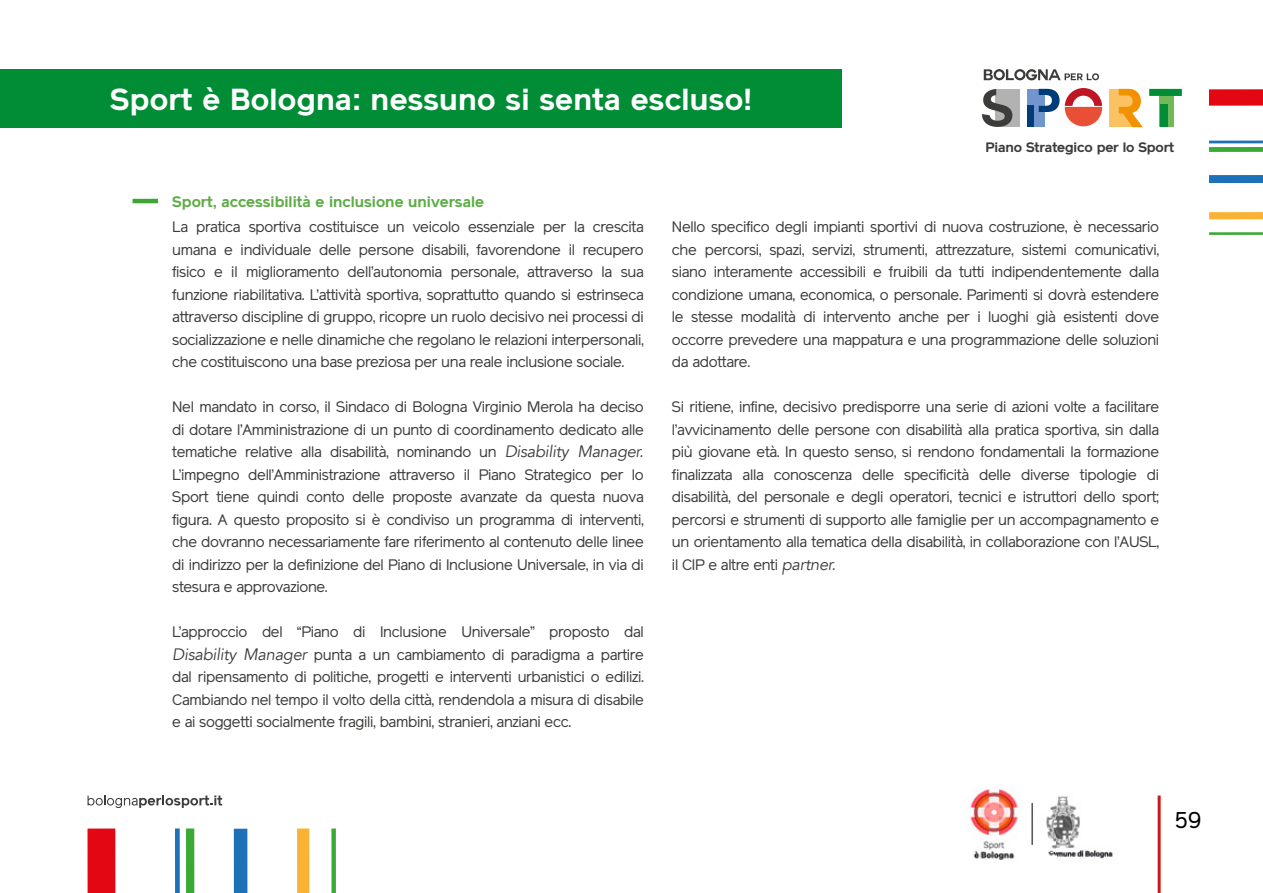
<style>
.page{position:relative;width:1263px;height:893px;background:#fff}
.page>*{position:absolute;margin:0;border:0;box-sizing:border-box;transform-origin:0 0}
.t1{font:700 30px "Reader";letter-spacing:.01em;color:#fff}
.t2{font:22.5px "Reader";color:#000}
.t3{font:15px/22.5px "Reader";letter-spacing:-.02em;color:#3c3c3b;text-align:justify}
.t4{font:700 15px "Reader";color:#5dad46}
.t5{font:700 13.5px "Reader";letter-spacing:-.01em;color:#3c3c3b}
.s1{font-family:"Avenir";font-style:italic;font-size:16.5px}
</style>
<div class="page">
<hr style="left:1158px;top:795px;width:3px;height:98px;background:#cd171a">
<div style="left:996px;top:89px;width:24px;height:38px;background:#b3b2b2"></div>
<div style="left:1027px;top:89px;width:17px;height:38px;background:#7196cf"></div>
<div style="left:1109px;top:89px;width:23px;height:38px;background:#fbc263"></div>
<div style="left:1160px;top:89px;width:14px;height:38px;background:#74b959"></div>
<svg style="left:984px;top:69px;width:115px;height:11px"></svg>
<svg style="left:1039px;top:89px;width:20px;height:23px"></svg>
<svg style="left:1065px;top:88px;width:37px;height:38px"></svg>
<svg style="left:1119px;top:89px;width:24px;height:38px"></svg>
<svg style="left:1149px;top:89px;width:33px;height:7px"></svg>
<svg style="left:982px;top:89px;width:30px;height:38px"></svg>
<div style="left:1027px;top:106px;width:6px;height:21px;background:#003c7a"></div>
<div style="left:1160px;top:105px;width:7px;height:22px;background:#008d36"></div>
<div style="left:1209px;top:89px;width:54px;height:17px;background:#e30613"></div>
<hr style="left:1209px;top:141px;width:54px;height:2px;background:#1d71b8">
<div style="left:1209px;top:147px;width:54px;height:5px;background:#3aaa35"></div>
<div style="left:1209px;top:175px;width:54px;height:8px;background:#1d71b8"></div>
<div style="left:1209px;top:212px;width:54px;height:7px;background:#f9b234"></div>
<hr style="left:1209px;top:232px;width:54px;height:3px;background:#3aaa35">
<div style="left:88px;top:828px;width:27px;height:65px;background:#e30613"></div>
<div style="left:175px;top:828px;width:5px;height:65px;background:#1d71b8"></div>
<div style="left:186px;top:828px;width:8px;height:65px;background:#3aaa35"></div>
<div style="left:234px;top:829px;width:13px;height:64px;background:#1d71b8"></div>
<div style="left:297px;top:828px;width:12px;height:65px;background:#f9b234"></div>
<div style="left:331px;top:828px;width:5px;height:65px;background:#3aaa35"></div>
<img style="left:1031px;top:796px;width:82px;height:63px">
<svg style="left:88px;top:795px;width:134px;height:13px"></svg>
<hr style="left:1032px;top:803px;width:1px;height:42px;background:#000">
<img style="left:970px;top:789px;width:48px;height:71px">
<div style="left:0;top:70px;width:842px;height:58px;background:#008d36"></div>
<hr style="left:133px;top:199px;width:25px;height:4px;background:#3fa535">
<h1 class="t1" style="left:110px;top:81px;width:643px">Sport è Bologna: nessuno si senta escluso!</h1>
<p class="t4" style="left:172px;top:192px;width:313px">Sport, accessibilità e inclusione universale</p>
<p class="t5" style="left:985px;top:139px;width:190px">Piano Strategico per lo Sport</p>
<p class="t3" style="left:172px;top:216px;width:473px">La pratica sportiva costituisce un veicolo essenziale per la crescita umana e individuale delle persone disabili, favorendone il recupero fisico e il miglioramento dell’autonomia personale, attraverso la sua funzione riabilitativa. L’attività sportiva, soprattutto quando si estrinseca attraverso discipline di gruppo, ricopre un ruolo decisivo nei processi di socializzazione e nelle dinamiche che regolano le relazioni interpersonali, che costituiscono una base preziosa per una reale inclusione sociale.</p>
<p class="t3" style="left:172px;top:396px;width:473px">Nel mandato in corso, il Sindaco di Bologna Virginio Merola ha deciso di dotare l’Amministrazione di un punto di coordinamento dedicato alle tematiche relative alla disabilità, nominando un <span class="s1">Disability Manager.<br></span>L’impegno dell’Amministrazione attraverso il Piano Strategico per lo Sport tiene quindi conto delle proposte avanzate da questa nuova figura. A questo proposito si è condiviso un programma di interventi, che dovranno necessariamente fare riferimento al contenuto delle linee di indirizzo per la definizione del Piano di Inclusione Universale, in via di stesura e approvazione.</p>
<p class="t3" style="left:172px;top:621px;width:473px">L’approccio del “Piano di Inclusione Universale” proposto dal <span class="s1">Disability Manager</span> punta a un cambiamento di paradigma a partire dal ripensamento di politiche, progetti e interventi urbanistici o edilizi.<br>Cambiando nel tempo il volto della città, rendendola a misura di disabile e ai soggetti socialmente fragili, bambini, stranieri, anziani ecc.</p>
<p class="t3" style="left:672px;top:216px;width:489px">Nello specifico degli impianti sportivi di nuova costruzione, è necessario che percorsi, spazi, servizi, strumenti, attrezzature, sistemi comunicativi, siano interamente accessibili e fruibili da tutti indipendentemente dalla condizione umana, economica, o personale. Parimenti si dovrà estendere le stesse modalità di intervento anche per i luoghi già esistenti dove occorre prevedere una mappatura e una programmazione delle soluzioni da adottare.</p>
<p class="t3" style="left:672px;top:396px;width:489px">Si ritiene, infine, decisivo predisporre una serie di azioni volte a facilitare l’avvicinamento delle persone con disabilità alla pratica sportiva, sin dalla più giovane età. In questo senso, si rendono fondamentali la formazione finalizzata alla conoscenza delle specificità delle diverse tipologie di disabilità, del personale e degli operatori, tecnici e istruttori dello sport; percorsi e strumenti di supporto alle famiglie per un accompagnamento e un orientamento alla tematica della disabilità, in collaborazione con l’AUSL, il CIP e altre enti <span class="s1">partner.</span></p>
<h2 class="t2" style="left:1175px;top:807px;width:28px">59</h2>
</div>
